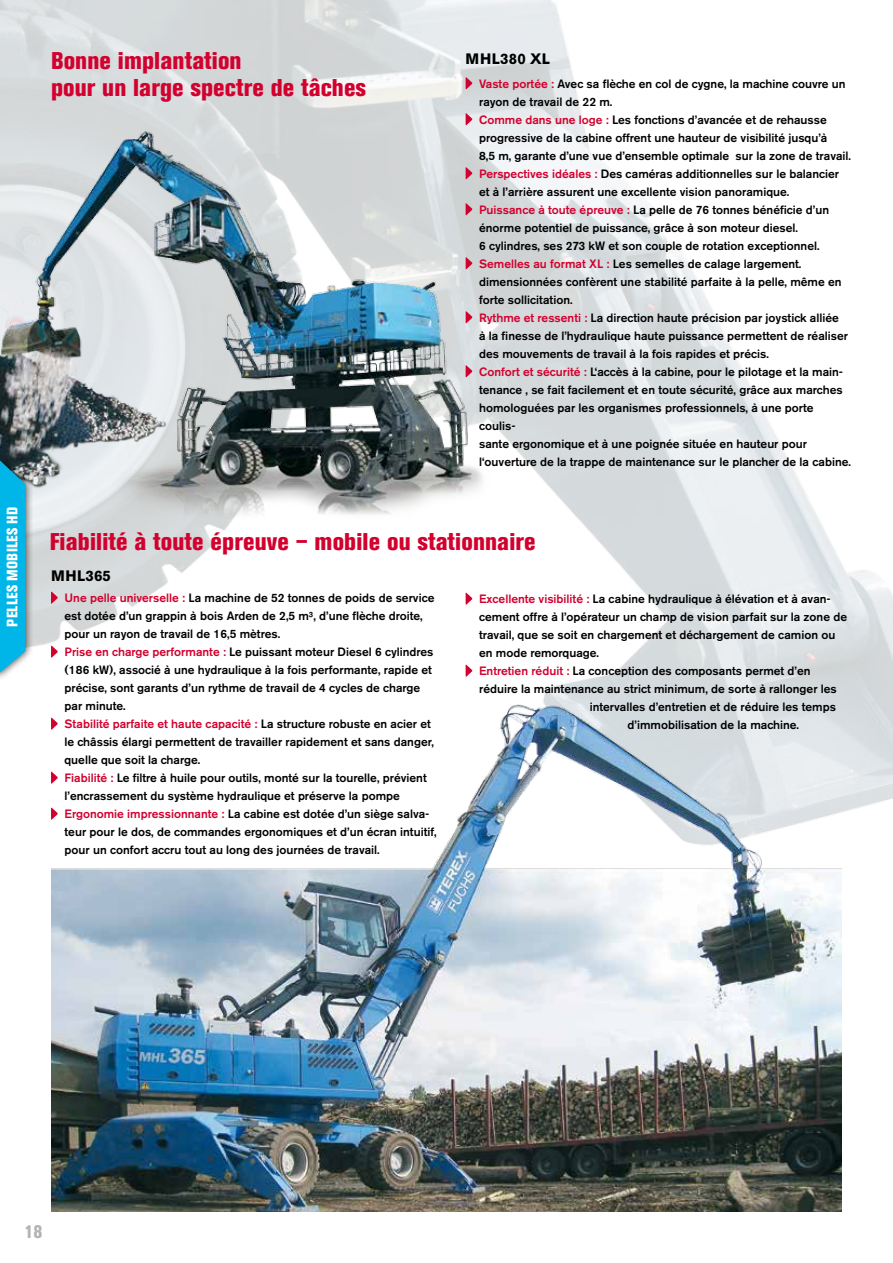
<style>
.page{position:relative;width:893px;height:1263px;background:#fff}
.page>*{position:absolute;margin:0;border:0;box-sizing:border-box;transform-origin:0 0}
.t1{font:800 condensed 24px/27px "Akzidenz Grotesk BE";letter-spacing:.005em;color:#d2002e}
.t2{font:800 condensed 18px "Akzidenz Grotesk BE";color:#b1b3b4}
.t3{font:800 condensed 15px "Akzidenz Grotesk BE";letter-spacing:.02em;color:#fff}
.t4{font:700 15px "Akzidenz Grotesk BE";letter-spacing:.02em;color:#000}
.t5{font:500 12px/18px "Akzidenz Grotesk BE";color:#000}
.s1{color:#d2002e}
</style>
<div class="page">
<img style="left:0;top:0;width:893px;height:812px">
<img style="left:0;top:113px;width:523px;height:433px">
<img style="left:51px;top:702px;width:791px;height:510px">
<svg style="left:51px;top:591px;width:7px;height:13px"></svg>
<svg style="left:51px;top:645px;width:7px;height:13px"></svg>
<svg style="left:51px;top:717px;width:7px;height:13px"></svg>
<svg style="left:51px;top:771px;width:7px;height:13px"></svg>
<svg style="left:51px;top:807px;width:7px;height:13px"></svg>
<svg style="left:466px;top:77px;width:7px;height:13px"></svg>
<svg style="left:466px;top:113px;width:7px;height:13px"></svg>
<svg style="left:466px;top:167px;width:7px;height:13px"></svg>
<svg style="left:466px;top:203px;width:7px;height:13px"></svg>
<svg style="left:466px;top:257px;width:7px;height:13px"></svg>
<svg style="left:466px;top:311px;width:7px;height:13px"></svg>
<svg style="left:466px;top:365px;width:7px;height:13px"></svg>
<svg style="left:466px;top:592px;width:7px;height:13px"></svg>
<svg style="left:466px;top:664px;width:7px;height:13px"></svg>
<div style="left:0;top:452px;width:34px;height:229px;background:#000;opacity:.75"></div>
<svg style="left:0;top:460px;width:26px;height:212px"></svg>
<p class="t3" style="left:4px;top:626px;width:121px;rotate:-90deg">PELLES MOBILES HD</p>
<h1 class="t1" style="left:51px;top:47px;width:317px">Bonne implantation<br>pour un large spectre de tâches</h1>
<p class="t4" style="left:466px;top:50px;width:86px">MHL380 XL</p>
<p class="t5" style="left:479px;top:74px;width:373px"><span class="s1">Vaste portée :</span> Avec sa flèche en col de cygne, la machine couvre un rayon de travail de 22 m.<br><span class="s1">Comme dans une loge :</span> Les fonctions d’avancée et de rehausse progressive de la cabine offrent une hauteur de visibilité jusqu’à<br>8,5 m, garante d’une vue d’ensemble optimale sur la zone de travail.<br><span class="s1">Perspectives idéales :</span> Des caméras additionnelles sur le balancier et à l’arrière assurent une excellente vision panoramique.<br><span class="s1">Puissance à toute épreuve :</span> La pelle de 76 tonnes bénéficie d’un énorme potentiel de puissance, grâce à son moteur diesel.<br>6 cylindres, ses 273 kW et son couple de rotation exceptionnel.<br><span class="s1">Semelles au format XL :</span> Les semelles de calage largement. dimensionnées confèrent une stabilité parfaite à la pelle, même en forte sollicitation.<br><span class="s1">Rythme et ressenti :</span> La direction haute précision par joystick alliée<br>à la finesse de l’hydraulique haute puissance permettent de réaliser des mouvements de travail à la fois rapides et précis.<br><span class="s1">Confort et sécurité :</span> L‘accès à la cabine, pour le pilotage et la main&shy;tenance , se fait facilement et en toute sécurité, grâce aux marches homologuées par les organismes professionnels, à une porte coulis-<br>sante ergonomique et à une poignée située en hauteur pour l‘ouverture de la trappe de maintenance sur le plancher de la cabine.</p>
<h1 class="t1" style="left:50px;top:529px;width:487px">Fiabilité à toute épreuve – mobile ou stationnaire</h1>
<p class="t4" style="left:51px;top:567px;width:61px">MHL365</p>
<p class="t5" style="left:65px;top:589px;width:374px"><span class="s1">Une pelle universelle :</span> La machine de 52 tonnes de poids de service est dotée d’un grappin à bois Arden de 2,5 m³, d’une flèche droite, pour un rayon de travail de 16,5 mètres.<br><span class="s1">Prise en charge performante :</span> Le puissant moteur Diesel 6 cylindres (186 kW), associé à une hydraulique à la fois performante, rapide et précise, sont garants d’un rythme de travail de 4 cycles de charge par minute.<br><span class="s1">Stabilité parfaite et haute capacité :</span> La structure robuste en acier et le châssis élargi permettent de travailler rapidement et sans danger, quelle que soit la charge.<br><span class="s1">Fiabilité :</span> Le filtre à huile pour outils, monté sur la tourelle, prévient l’encrassement du système hydraulique et préserve la pompe <span class="s1">Ergonomie impressionnante :</span> La cabine est dotée d’un siège salva&shy;teur pour le dos, de commandes ergonomiques et d’un écran intuitif, pour un confort accru tout au long des journées de travail.</p>
<p class="t5" style="left:479px;top:590px;width:353px"><span class="s1">Excellente visibilité :</span> La cabine hydraulique à élévation et à avan-</p>
<p class="t5" style="left:479px;top:608px;width:369px">cement offre à l’opérateur un champ de vision parfait sur la zone de</p>
<p class="t5" style="left:479px;top:626px;width:358px">travail, que se soit en chargement et déchargement de camion ou</p>
<p class="t5" style="left:479px;top:644px;width:121px">en mode remorquage.</p>
<p class="t5" style="left:479px;top:662px;width:333px"><span class="s1">Entretien réduit :</span> La conception des composants permet d’en</p>
<p class="t5" style="left:479px;top:680px;width:359px">réduire la maintenance au strict minimum, de sorte à rallonger les</p>
<p class="t5" style="left:590px;top:698px;width:248px">intervalles d’entretien et de réduire les temps</p>
<p class="t5" style="left:628px;top:716px;width:173px">d’immobilisation de la machine.</p>
<h2 class="t2" style="left:25px;top:1221px;width:19px">18</h2>
</div>
